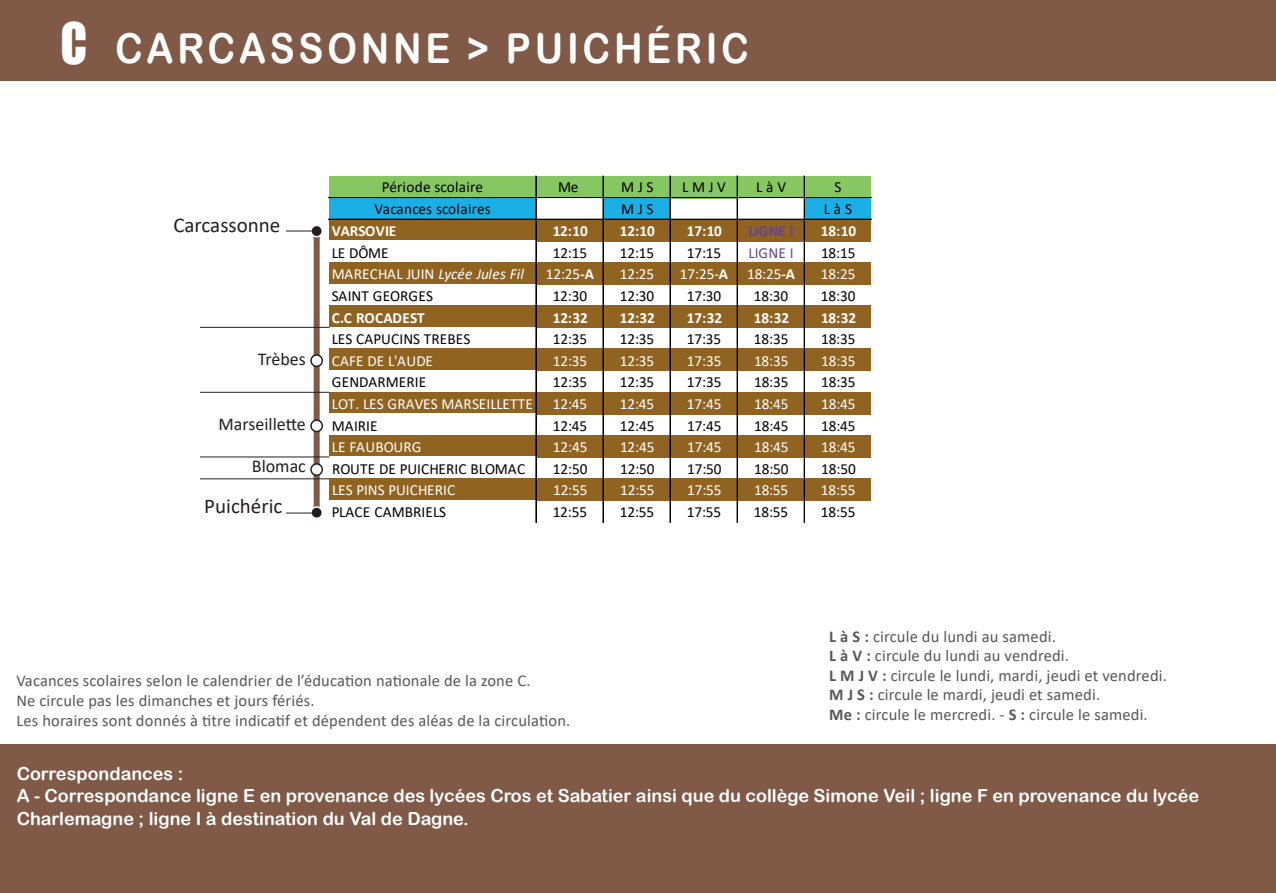
<style>
.page{position:relative;width:1276px;height:893px;background:#fff}
.page>*{position:absolute;margin:0;border:0;box-sizing:border-box;transform-origin:0 0}
.t1{font:41.25px "Arial Rounded MT Bold";letter-spacing:.1em;color:#fff;scale:.91 1}
.t2{font:21px "Calibri";color:#231f20}
.t3{font:18px/22.5px "Arial Rounded MT Bold";color:#fff}
.t4{font:18px "Calibri";color:#231f20}
.t5{font:16.5px/19.5px "Calibri";letter-spacing:.01em;color:#57585a}
.t6{font:15.45px "Calibri";letter-spacing:-.005em;color:#000001}
.t7{font:15.45px "Calibri";letter-spacing:-.005em;color:#fff}
.t8{font:700 15.45px "Calibri";letter-spacing:-.005em;color:#fff}
.t9{font:italic 15.45px "Calibri";letter-spacing:-.005em;color:#fff}
.t10{font:15.45px "Calibri";letter-spacing:.02em;color:#000001}
.t11{font:700 15.45px "Calibri";letter-spacing:-.01em;color:#64439b}
.t12{font:15.45px "Calibri";color:#64439b}
.s1{font-family:"Impact";font-size:52.5px}
.s2{font-style:normal}
.s3{font-weight:700}
</style>
<div class="page">
<div style="left:0;top:745px;width:1276px;height:148px;background:#805947"></div>
<div style="left:314px;top:234px;width:6px;height:273px;background:#805947"></div>
<svg style="left:310px;top:226px;width:12px;height:11px"></svg>
<hr style="left:286px;top:231px;width:32px;height:1px;background:#231f20">
<div style="left:0;top:0;width:1276px;height:80px;background:#805947"></div>
<svg style="left:310px;top:506px;width:12px;height:12px"></svg>
<hr style="left:286px;top:513px;width:32px;height:1px;background:#231f20">
<svg style="left:310px;top:354px;width:13px;height:13px"></svg>
<svg style="left:310px;top:419px;width:13px;height:13px"></svg>
<svg style="left:310px;top:463px;width:13px;height:13px"></svg>
<div style="left:329px;top:177px;width:543px;height:21px;background:#87c762"></div>
<div style="left:329px;top:198px;width:208px;height:22px;background:#1aafe5"></div>
<div style="left:603px;top:198px;width:68px;height:22px;background:#1aafe5"></div>
<div style="left:804px;top:198px;width:68px;height:22px;background:#1aafe5"></div>
<div style="left:329px;top:219px;width:543px;height:23px;background:#916321"></div>
<div style="left:329px;top:241px;width:208px;height:22px;background:#fff"></div>
<div style="left:329px;top:262px;width:543px;height:23px;background:#916321"></div>
<div style="left:329px;top:284px;width:208px;height:22px;background:#fff"></div>
<div style="left:329px;top:306px;width:543px;height:22px;background:#916321"></div>
<div style="left:329px;top:327px;width:208px;height:23px;background:#fff"></div>
<div style="left:329px;top:349px;width:543px;height:22px;background:#916321"></div>
<div style="left:329px;top:370px;width:208px;height:23px;background:#fff"></div>
<div style="left:329px;top:392px;width:543px;height:22px;background:#916321"></div>
<div style="left:329px;top:435px;width:543px;height:23px;background:#916321"></div>
<div style="left:329px;top:457px;width:208px;height:22px;background:#fff"></div>
<div style="left:329px;top:478px;width:543px;height:23px;background:#916321"></div>
<div style="left:329px;top:500px;width:208px;height:22px;background:#fff"></div>
<svg style="left:871px;top:177px;width:1px;height:324px"></svg>
<hr style="left:329px;top:197px;width:543px;height:1px;background:#000001">
<hr style="left:329px;top:198px;width:543px;height:1px;background:#000001">
<hr style="left:329px;top:219px;width:543px;height:1px;background:#000001">
<hr style="left:535px;top:176px;width:1px;height:346px;background:#000001">
<hr style="left:536px;top:176px;width:1px;height:346px;background:#000001">
<hr style="left:603px;top:176px;width:1px;height:346px;background:#000001">
<hr style="left:670px;top:176px;width:1px;height:346px;background:#000001">
<hr style="left:737px;top:176px;width:1px;height:346px;background:#000001">
<hr style="left:804px;top:176px;width:1px;height:346px;background:#000001">
<hr style="left:122px;top:457px;width:207px;height:1px;background:#231f20">
<hr style="left:122px;top:478px;width:207px;height:1px;background:#231f20">
<hr style="left:122px;top:327px;width:207px;height:1px;background:#231f20">
<hr style="left:122px;top:392px;width:207px;height:1px;background:#231f20">
<div style="left:111px;top:291px;width:89px;height:289px;background:#fff"></div>
<h1 class="t1" style="left:61px;top:24px;width:758px"><span class="s1">C</span> CARCASSONNE &gt; PUICHÉRIC</h1>
<p class="t2" style="left:173px;top:210px;width:109px">Carcassonne</p>
<p class="t4" style="left:258px;top:346px;width:50px">Trèbes</p>
<p class="t4" style="left:218px;top:412px;width:89px">Marseillette</p>
<p class="t4" style="left:252px;top:454px;width:56px">Blomac</p>
<p class="t2" style="left:204px;top:491px;width:80px">Puichéric</p>
<p class="t10" style="left:382px;top:176px;width:103px">Période scolaire</p>
<p class="t6" style="left:558px;top:176px;width:22px">Me</p>
<p class="t6" style="left:621px;top:176px;width:34px">MJS</p>
<p class="t6" style="left:682px;top:176px;width:45px">LMJV</p>
<p class="t6" style="left:756px;top:176px;width:31px">LàV</p>
<p class="t6" style="left:834px;top:176px;width:8px">S</p>
<p class="t6" style="left:374px;top:198px;width:118px">Vacances scolaires</p>
<p class="t6" style="left:621px;top:198px;width:34px">MJS</p>
<p class="t6" style="left:824px;top:198px;width:30px">LàS</p>
<p class="t8" style="left:332px;top:220px;width:66px">VARSOVIE</p>
<p class="t8" style="left:553px;top:220px;width:37px">12:10</p>
<p class="t8" style="left:620px;top:220px;width:37px">12:10</p>
<p class="t8" style="left:687px;top:220px;width:37px">17:10</p>
<p class="t11" style="left:748px;top:220px;width:47px">LIGNE I</p>
<p class="t8" style="left:821px;top:220px;width:37px">18:10</p>
<p class="t6" style="left:332px;top:242px;width:58px">LE DÔME</p>
<p class="t6" style="left:553px;top:242px;width:36px">12:15</p>
<p class="t6" style="left:620px;top:242px;width:36px">12:15</p>
<p class="t6" style="left:687px;top:242px;width:36px">17:15</p>
<p class="t12" style="left:748px;top:242px;width:46px">LIGNE I</p>
<p class="t6" style="left:821px;top:242px;width:36px">18:15</p>
<p class="t9" style="left:332px;top:263px;width:194px"><span class="s2">MARECHAL JUIN</span> Lycée Jules Fil</p>
<p class="t7" style="left:546px;top:263px;width:50px">12:25<span class="s3">-A</span></p>
<p class="t7" style="left:620px;top:263px;width:36px">12:25</p>
<p class="t7" style="left:680px;top:263px;width:117px">17:25-<span class="s3">A</span> 18:25<span class="s3">-A</span></p>
<p class="t7" style="left:821px;top:263px;width:36px">18:25</p>
<p class="t6" style="left:332px;top:285px;width:103px">SAINT GEORGES</p>
<p class="t6" style="left:552px;top:285px;width:36px">12:30</p>
<p class="t6" style="left:620px;top:285px;width:36px">12:30</p>
<p class="t6" style="left:687px;top:285px;width:36px">17:30</p>
<p class="t6" style="left:754px;top:285px;width:36px">18:30</p>
<p class="t6" style="left:821px;top:285px;width:36px">18:30</p>
<p class="t8" style="left:332px;top:306px;width:94px">C.C ROCADEST</p>
<p class="t8" style="left:553px;top:306px;width:37px">12:32</p>
<p class="t8" style="left:620px;top:306px;width:37px">12:32</p>
<p class="t8" style="left:687px;top:306px;width:37px">17:32</p>
<p class="t8" style="left:754px;top:306px;width:37px">18:32</p>
<p class="t8" style="left:821px;top:306px;width:37px">18:32</p>
<p class="t6" style="left:332px;top:328px;width:140px">LES CAPUCINS TREBES</p>
<p class="t6" style="left:553px;top:328px;width:36px">12:35</p>
<p class="t6" style="left:620px;top:328px;width:36px">12:35</p>
<p class="t6" style="left:687px;top:328px;width:36px">17:35</p>
<p class="t6" style="left:754px;top:328px;width:36px">18:35</p>
<p class="t6" style="left:821px;top:328px;width:36px">18:35</p>
<p class="t7" style="left:332px;top:350px;width:103px">CAFE DE L'AUDE</p>
<p class="t7" style="left:553px;top:350px;width:36px">12:35</p>
<p class="t7" style="left:620px;top:350px;width:36px">12:35</p>
<p class="t7" style="left:687px;top:350px;width:36px">17:35</p>
<p class="t7" style="left:754px;top:350px;width:36px">18:35</p>
<p class="t7" style="left:821px;top:350px;width:36px">18:35</p>
<p class="t6" style="left:332px;top:371px;width:96px">GENDARMERIE</p>
<p class="t6" style="left:553px;top:371px;width:36px">12:35</p>
<p class="t6" style="left:620px;top:371px;width:36px">12:35</p>
<p class="t6" style="left:687px;top:371px;width:36px">17:35</p>
<p class="t6" style="left:754px;top:371px;width:36px">18:35</p>
<p class="t6" style="left:821px;top:371px;width:36px">18:35</p>
<p class="t7" style="left:332px;top:393px;width:202px">LOT. LES GRAVES MARSEILLETTE</p>
<p class="t7" style="left:553px;top:393px;width:36px">12:45</p>
<p class="t7" style="left:620px;top:393px;width:36px">12:45</p>
<p class="t7" style="left:687px;top:393px;width:36px">17:45</p>
<p class="t7" style="left:754px;top:393px;width:36px">18:45</p>
<p class="t7" style="left:821px;top:393px;width:36px">18:45</p>
<p class="t6" style="left:332px;top:415px;width:47px">MAIRIE</p>
<p class="t6" style="left:553px;top:415px;width:36px">12:45</p>
<p class="t6" style="left:620px;top:415px;width:36px">12:45</p>
<p class="t6" style="left:687px;top:415px;width:36px">17:45</p>
<p class="t6" style="left:754px;top:415px;width:36px">18:45</p>
<p class="t6" style="left:821px;top:415px;width:36px">18:45</p>
<p class="t7" style="left:332px;top:436px;width:91px">LE FAUBOURG</p>
<p class="t7" style="left:553px;top:436px;width:36px">12:45</p>
<p class="t7" style="left:620px;top:436px;width:36px">12:45</p>
<p class="t7" style="left:687px;top:436px;width:36px">17:45</p>
<p class="t7" style="left:754px;top:436px;width:36px">18:45</p>
<p class="t7" style="left:821px;top:436px;width:36px">18:45</p>
<p class="t6" style="left:332px;top:458px;width:195px">ROUTE DE PUICHERIC BLOMAC</p>
<p class="t6" style="left:553px;top:458px;width:36px">12:50</p>
<p class="t6" style="left:620px;top:458px;width:36px">12:50</p>
<p class="t6" style="left:687px;top:458px;width:36px">17:50</p>
<p class="t6" style="left:754px;top:458px;width:36px">18:50</p>
<p class="t6" style="left:821px;top:458px;width:36px">18:50</p>
<p class="t7" style="left:332px;top:479px;width:125px">LES PINS PUICHERIC</p>
<p class="t7" style="left:553px;top:479px;width:36px">12:55</p>
<p class="t7" style="left:620px;top:479px;width:36px">12:55</p>
<p class="t7" style="left:687px;top:479px;width:36px">17:55</p>
<p class="t7" style="left:754px;top:479px;width:36px">18:55</p>
<p class="t7" style="left:821px;top:479px;width:36px">18:55</p>
<p class="t6" style="left:332px;top:501px;width:116px">PLACE CAMBRIELS</p>
<p class="t6" style="left:552px;top:501px;width:36px">12:55</p>
<p class="t6" style="left:620px;top:501px;width:36px">12:55</p>
<p class="t6" style="left:687px;top:501px;width:36px">17:55</p>
<p class="t6" style="left:754px;top:501px;width:36px">18:55</p>
<p class="t6" style="left:821px;top:501px;width:36px">18:55</p>
<p class="t5" style="left:16px;top:670px;width:555px">Vacances scolaires selon le calendrier de l’éducation nationale de la zone C.<br>Ne circule pas les dimanches et jours fériés.<br>Les horaires sont donnés à titre indicatif et dépendent des aléas de la circulation.</p>
<p class="t5" style="left:829px;top:626px;width:339px"><span class="s3">L à S :</span> circule du lundi au samedi.<br><span class="s3">L à V :</span> circule du lundi au vendredi.<br><span class="s3">L M J V :</span> circule le lundi, mardi, jeudi et vendredi.<br><span class="s3">M J S :</span> circule le mardi, jeudi et samedi.<br><span class="s3">Me :</span> circule le mercredi. - <span class="s3">S :</span> circule le samedi.</p>
<p class="t3" style="left:17px;top:762px;width:1184px">Correspondances :<br>A - Correspondance ligne E en provenance des lycées Cros et Sabatier ainsi que du collège Simone Veil ; ligne F en provenance du lycée<br>Charlemagne ; ligne I à destination du Val de Dagne.</p>
</div>
